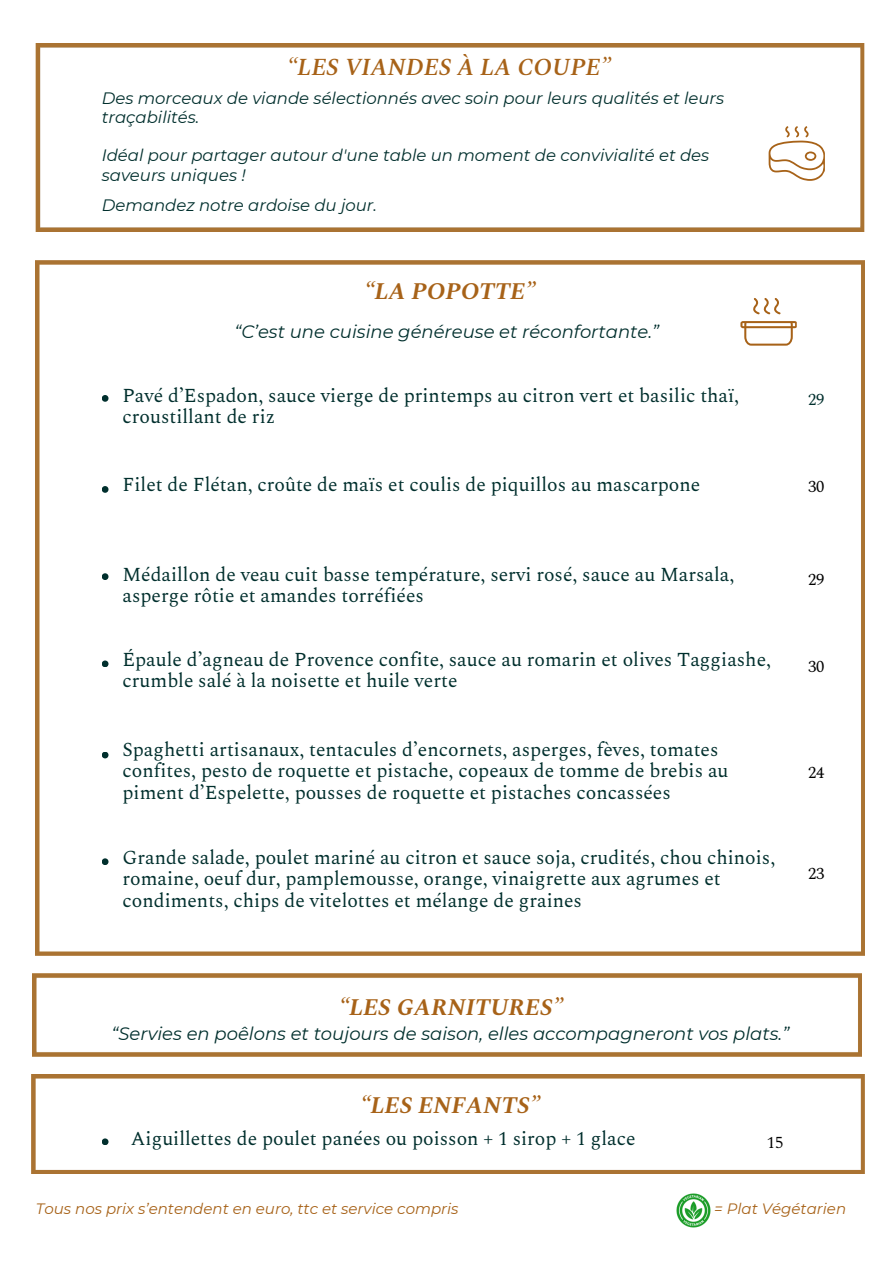
<style>
.page{position:relative;width:894px;height:1264px;background:#fff}
.page>*{position:absolute;margin:0;border:0;box-sizing:border-box;transform-origin:0 0}
.t1{font:italic 700 24px "Spectral";color:#a76218}
.t2{font:italic 600 24px "Spectral";color:#a76218}
.t3{font:19.5px/21.3px "Spectral";color:#002f2d}
.t4{font:italic 18px "Montserrat";color:#002f2d}
.t5{font:italic 16.5px/19.2px "Montserrat";color:#002f2d}
.t6{font:16.5px "Spectral";color:#000}
.t7{font:16.5px "Spectral";color:#002f2d}
.t8{font:italic 15px "Montserrat";color:#a76218}
</style>
<div class="page">
<img style="left:36px;top:43px;width:828px;height:188px">
<img style="left:36px;top:261px;width:828px;height:694px">
<div style="left:32px;top:1074px;width:832px;height:99px;background:#aa7332"></div>
<img style="left:32px;top:1076px;width:831px;height:98px">
<svg style="left:102px;top:395px;width:6px;height:7px"></svg>
<svg style="left:102px;top:486px;width:6px;height:7px"></svg>
<svg style="left:102px;top:573px;width:6px;height:7px"></svg>
<svg style="left:102px;top:660px;width:6px;height:7px"></svg>
<svg style="left:102px;top:858px;width:6px;height:7px"></svg>
<svg style="left:102px;top:1138px;width:6px;height:7px"></svg>
<img style="left:676px;top:1193px;width:35px;height:35px">
<img style="left:32px;top:973px;width:828px;height:83px">
<svg style="left:768px;top:126px;width:56px;height:55px"></svg>
<svg style="left:740px;top:321px;width:56px;height:24px"></svg>
<svg style="left:752px;top:298px;width:28px;height:16px"></svg>
<svg style="left:102px;top:751px;width:6px;height:7px"></svg>
<h2 class="t2" style="left:287px;top:49px;width:325px">“LES VIANDES À LA COUPE”</h2>
<h1 class="t5" style="left:102px;top:89px;width:624px">Des morceaux de viande sélectionnés avec soin pour leurs qualités et leurs traçabilités.</h1>
<p class="t5" style="left:102px;top:146px;width:609px">Idéal pour partager autour d'une table un moment de convivialité et des saveurs uniques !</p>
<p class="t5" style="left:102px;top:195px;width:277px">Demandez notre ardoise du jour.</p>
<p class="t1" style="left:364px;top:274px;width:173px">“LA POPOTTE”</p>
<p class="t4" style="left:234px;top:320px;width:426px">“C’est une cuisine généreuse et réconfortante.”</p>
<p class="t3" style="left:122px;top:385px;width:618px">Pavé d’Espadon, sauce vierge de printemps au citron vert et basilic thaï, croustillant de riz</p>
<p class="t3" style="left:122px;top:475px;width:579px">Filet de Flétan, croûte de maïs et coulis de piquillos au mascarpone</p>
<h2 class="t3" style="left:122px;top:564px;width:613px">Médaillon de veau cuit basse température, servi rosé, sauce au Marsala, asperge rôtie et amandes torréfiées</h2>
<p class="t3" style="left:122px;top:649px;width:649px">Épaule d’agneau de Provence confite, sauce au romarin et olives Taggiashe, crumble salé à la noisette et huile verte</p>
<p class="t3" style="left:122px;top:739px;width:607px">Spaghetti artisanaux, tentacules d’encornets, asperges, fèves, tomates confites, pesto de roquette et pistache, copeaux de tomme de brebis au piment d’Espelette, pousses de roquette et pistaches concassées</p>
<h2 class="t3" style="left:122px;top:847px;width:654px">Grande salade, poulet mariné au citron et sauce soja, crudités, chou chinois, romaine, oeuf dur, pamplemousse, orange, vinaigrette aux agrumes et condiments, chips de vitelottes et mélange de graines</h2>
<p class="t7" style="left:807px;top:388px;width:18px">29</p>
<p class="t6" style="left:807px;top:474px;width:18px">30</p>
<h2 class="t6" style="left:807px;top:567px;width:18px">29</h2>
<h2 class="t6" style="left:807px;top:654px;width:18px">30</h2>
<p class="t6" style="left:807px;top:760px;width:18px">24</p>
<p class="t6" style="left:807px;top:861px;width:18px">23</p>
<h1 class="t1" style="left:339px;top:989px;width:226px">“LES GARNITURES”</h1>
<p class="t4" style="left:112px;top:1022px;width:679px">“Servies en poêlons et toujours de saison, elles accompagneront vos plats.”</p>
<p class="t1" style="left:360px;top:1087px;width:181px">“LES ENFANTS”</p>
<h2 class="t3" style="left:131px;top:1128px;width:506px">Aiguillettes de poulet panées ou poisson + 1 sirop + 1 glace</h2>
<h1 class="t6" style="left:766px;top:1130px;width:18px">15</h1>
<h2 class="t8" style="left:36px;top:1198px;width:424px">Tous nos prix s’entendent en euro, ttc et service compris</h2>
<p class="t8" style="left:714px;top:1198px;width:133px">= Plat Végétarien</p>
</div>
